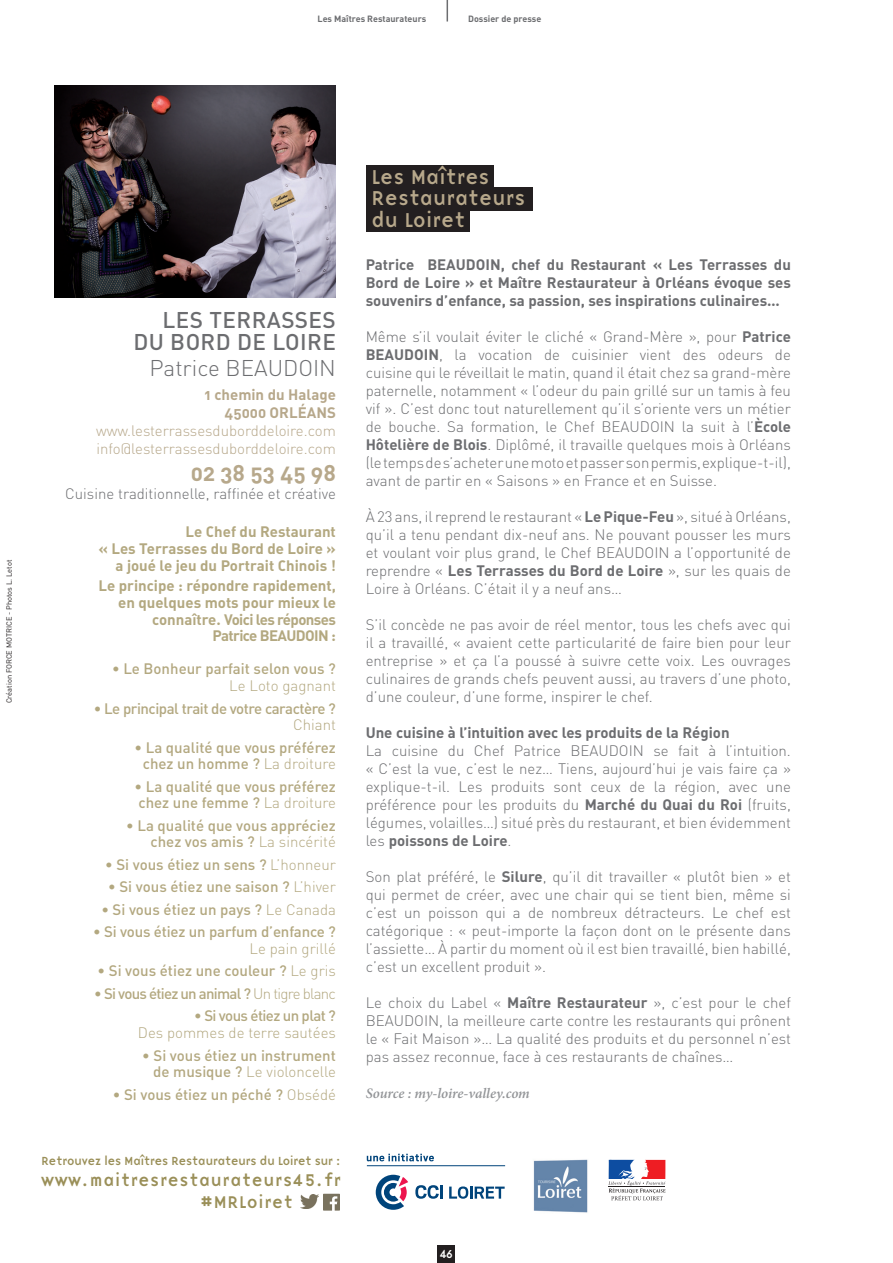
<style>
.page{position:relative;width:893px;height:1263px;background:#fff}
.page>*{position:absolute;margin:0;border:0;box-sizing:border-box;transform-origin:0 0}
.t1{font:500 22.5px/22.5px "DIN";letter-spacing:.02em;color:#6c6d70;text-align:right}
.t2{font:300 22.5px "DIN";color:#6c6d70}
.t3{font:22.5px "DIN Bold Alternate";color:#b7a88b}
.t4{font:20.85px/21.1px "Base Nine";letter-spacing:-.03em;color:#b7a88b}
.t5{font:17.55px/21.6px "Base Nine";color:#9a8f58}
.t6{font:300 15px/18px "DIN";color:#6c6d70;text-align:justify}
.t7{font:15px/16.6px "DIN Medium Alternate";color:#b3a880;text-align:center}
.t8{font:15px/18px "DIN Bold Alternate";color:#6c6d70;text-align:justify}
.t9{font:15px/16.6px "DIN Bold Alternate";color:#b3a880;text-align:right}
.t10{font:300 15px "DIN";color:#b3a880}
.t11{font:300 15px/18px "DIN";color:#b7a88b}
.t12{font:15px "DIN Medium Alternate";letter-spacing:-.03em;color:#b3a880}
.t13{font:15px "DIN Medium Alternate";letter-spacing:-.05em;color:#b3a880}
.t14{font:15px/18px "DIN Bold Alternate";color:#b7a88b;text-align:right}
.t15{font:15px "DIN Medium Alternate";letter-spacing:-.04em;color:#b3a880}
.t16{font:italic 600 14.55px "Minion Pro";letter-spacing:-.005em;color:#939598}
.t17{font:12.15px "Base Nine";letter-spacing:-.06em;color:#9a8f58}
.t18{font:12px "Base Nine";color:#fff}
.t19{font:9px "DIN Bold Alternate";color:#6c6d70}
.t20{font:7.5px "DIN";color:#231f20}
.s1{font-family:"DIN";font-weight:300}
.s2{font-family:"DIN Medium Alternate";font-weight:400}
.s3{font-weight:700}
</style>
<div class="page">
<svg style="left:415px;top:1185px;width:28px;height:14px"></svg>
<svg style="left:449px;top:1186px;width:56px;height:13px"></svg>
<svg style="left:376px;top:1175px;width:32px;height:35px"></svg>
<hr style="left:367px;top:1165px;width:138px;height:1px;background:#00447b">
<svg style="left:367px;top:1154px;width:67px;height:7px"></svg>
<img style="left:533px;top:1159px;width:55px;height:54px">
<svg style="left:608px;top:1160px;width:57px;height:40px"></svg>
<div style="left:438px;top:1245px;width:17px;height:18px;background:#231f20"></div>
<svg style="left:447px;top:0;width:1px;height:22px"></svg>
<img style="left:54px;top:85px;width:282px;height:213px">
<div style="left:366px;top:166px;width:127px;height:23px;background:#231f20"></div>
<div style="left:366px;top:187px;width:167px;height:23px;background:#231f20"></div>
<div style="left:366px;top:208px;width:103px;height:24px;background:#231f20"></div>
<img style="left:301px;top:1194px;width:17px;height:15px">
<img style="left:323px;top:1193px;width:17px;height:17px">
<p class="t19" style="left:317px;top:13px;width:110px">Les Maîtres Restaurateurs</p>
<p class="t19" style="left:468px;top:13px;width:75px">Dossier de presse</p>
<p class="t20" style="left:4px;top:703px;width:145px;rotate:-90deg">Création FORCE MOTRICE - Photos L. Letot</p>
<h1 class="t1" style="left:133px;top:308px;width:204px">LES TERRASSES<br>DU BORD DE LOIRE</h1>
<h1 class="t2" style="left:150px;top:354px;width:188px">Patrice BEAUDOIN</h1>
<p class="t14" style="left:204px;top:385px;width:133px">1 chemin du Halage<br>45000 ORLÉANS</p>
<p class="t11" style="left:96px;top:421px;width:241px">www.lesterrassesduborddeloire.com info@lesterrassesduborddeloire.com</p>
<h1 class="t3" style="left:191px;top:458px;width:147px">02 38 53 45 98</h1>
<p class="t6" style="left:65px;top:484px;width:272px">Cuisine traditionnelle, raffinée et créative</p>
<p class="t9" style="left:98px;top:523px;width:239px">Le Chef du Restaurant<br>« Les Terrasses du Bord de Loire » a joué le jeu du Portrait Chinois !</p>
<p class="t9" style="left:99px;top:577px;width:239px">Le principe : répondre rapidement, en quelques mots pour mieux le connaître. Voici les réponses<br>Patrice BEAUDOIN :</p>
<p class="t7" style="left:112px;top:660px;width:225px">• Le Bonheur parfait selon vous ?</p>
<p class="t10" style="left:229px;top:676px;width:108px">Le Loto gagnant</p>
<p class="t12" style="left:94px;top:698px;width:244px">• Le principal trait de votre caractère ?</p>
<p class="t10" style="left:293px;top:715px;width:44px">Chiant</p>
<p class="t7" style="left:135px;top:738px;width:203px">• La qualité que vous préférez chez un homme ? <span class="s1">La droiture</span></p>
<p class="t7" style="left:135px;top:777px;width:203px;text-align:left">• La qualité que vous préférez chez une femme ? <span class="s1">La droiture</span></p>
<p class="t7" style="left:126px;top:816px;width:211px;text-align:right">• La qualité que vous appréciez chez vos amis ? <span class="s1">La sincérité</span></p>
<p class="t7" style="left:105px;top:856px;width:232px">• Si vous étiez un sens ? <span class="s1">L’honneur</span></p>
<p class="t7" style="left:108px;top:878px;width:229px">• Si vous étiez une saison ? <span class="s1">L’hiver</span></p>
<p class="t7" style="left:101px;top:901px;width:236px">• Si vous étiez un pays ? <span class="s1">Le Canada</span></p>
<p class="t7" style="left:93px;top:923px;width:244px">• Si vous étiez un parfum d’enfance ?</p>
<p class="t10" style="left:249px;top:939px;width:88px">Le pain grillé</p>
<p class="t7" style="left:98px;top:962px;width:240px">• Si vous étiez une couleur ? <span class="s1">Le gris</span></p>
<p class="t13" style="left:94px;top:984px;width:243px">• Si vous étiez un animal ? <span class="s1">Un tigre blanc</span></p>
<p class="t15" style="left:194px;top:1006px;width:143px">• Si vous étiez un plat ?</p>
<p class="t10" style="left:138px;top:1023px;width:200px">Des pommes de terre sautées</p>
<p class="t7" style="left:142px;top:1046px;width:195px">• Si vous étiez un instrument</p>
<p class="t10" style="left:153px;top:1062px;width:184px"><span class="s2">de musique ?</span> Le violoncelle</p>
<p class="t7" style="left:113px;top:1085px;width:225px">• Si vous étiez un péché ? <span class="s1">Obsédé</span></p>
<p class="t17" style="left:41px;top:1152px;width:301px">Retrouvez les Maîtres Restaurateurs du Loiret sur :</p>
<p class="t5" style="left:200px;top:1169px;width:143px;text-indent:-159px">www.maitresrestaurateurs45.fr #MRLoiret</p>
<h2 class="t4" style="left:371px;top:166px;width:156px">Les Maîtres<br>Restaurateurs du Loiret</h2>
<p class="t8" style="left:366px;top:255px;width:427px">Patrice BEAUDOIN, chef du Restaurant « Les Terrasses du Bord de Loire » et Maître Restaurateur à Orléans évoque ses souvenirs d’enfance, sa passion, ses inspirations culinaires…</p>
<p class="t6" style="left:366px;top:327px;width:427px">Même s’il voulait éviter le cliché « Grand-Mère », pour <span class="s3">Patrice BEAUDOIN</span>, la vocation de cuisinier vient des odeurs de cuisine qui le réveillait le matin, quand il était chez sa grand-mère paternelle, notamment « l’odeur du pain grillé sur un tamis à feu vif ». C’est donc tout naturellement qu’il s’oriente vers un métier de bouche. Sa formation, le Chef BEAUDOIN la suit à l’<span class="s3">Ècole Hôtelière de Blois</span>. Diplômé, il travaille quelques mois à Orléans (le temps de s’acheter une moto et passer son permis, explique-t-il), avant de partir en « Saisons » en France et en Suisse.</p>
<p class="t6" style="left:366px;top:507px;width:427px">À 23 ans, il reprend le restaurant « <span class="s3">Le Pique-Feu</span> », situé à Orléans, qu’il a tenu pendant dix-neuf ans. Ne pouvant pousser les murs et voulant voir plus grand, le Chef BEAUDOIN a l’opportunité de reprendre « <span class="s3">Les Terrasses du Bord de Loire</span> », sur les quais de Loire à Orléans. C’était il y a neuf ans…</p>
<p class="t6" style="left:366px;top:615px;width:427px">S’il concède ne pas avoir de réel mentor, tous les chefs avec qui il a travaillé, « avaient cette particularité de faire bien pour leur entreprise » et ça l’a poussé à suivre cette voix. Les ouvrages culinaires de grands chefs peuvent aussi, au travers d’une photo, d’une couleur, d’une forme, inspirer le chef.</p>
<p class="t8" style="left:366px;top:723px;width:365px">Une cuisine à l’intuition avec les produits de la Région</p>
<p class="t6" style="left:366px;top:741px;width:427px">La cuisine du Chef Patrice BEAUDOIN se fait à l’intuition. « C’est la vue, c’est le nez… Tiens, aujourd’hui je vais faire ça » explique-t-il. Les produits sont ceux de la région, avec une préférence pour les produits du <span class="s3">Marché du Quai du Roi</span> (fruits, légumes, volailles…) situé près du restaurant, et bien évidemment les <span class="s3">poissons de Loire</span>.</p>
<p class="t6" style="left:366px;top:867px;width:427px">Son plat préféré, le <span class="s3">Silure</span>, qu’il dit travailler « plutôt bien » et qui permet de créer, avec une chair qui se tient bien, même si c’est un poisson qui a de nombreux détracteurs. Le chef est catégorique : « peut-importe la façon dont on le présente dans l’assiette… À partir du moment où il est bien travaillé, bien habillé, c’est un excellent produit ».</p>
<p class="t6" style="left:366px;top:993px;width:427px">Le choix du Label « <span class="s3">Maître Restaurateur</span> », c’est pour le chef BEAUDOIN, la meilleure carte contre les restaurants qui prônent le « Fait Maison »… La qualité des produits et du personnel n’est pas assez reconnue, face à ces restaurants de chaînes…</p>
<p class="t16" style="left:366px;top:1083px;width:166px">Source : my-loire-valley.com</p>
<p class="t18" style="left:439px;top:1245px;width:16px">46</p>
</div>
